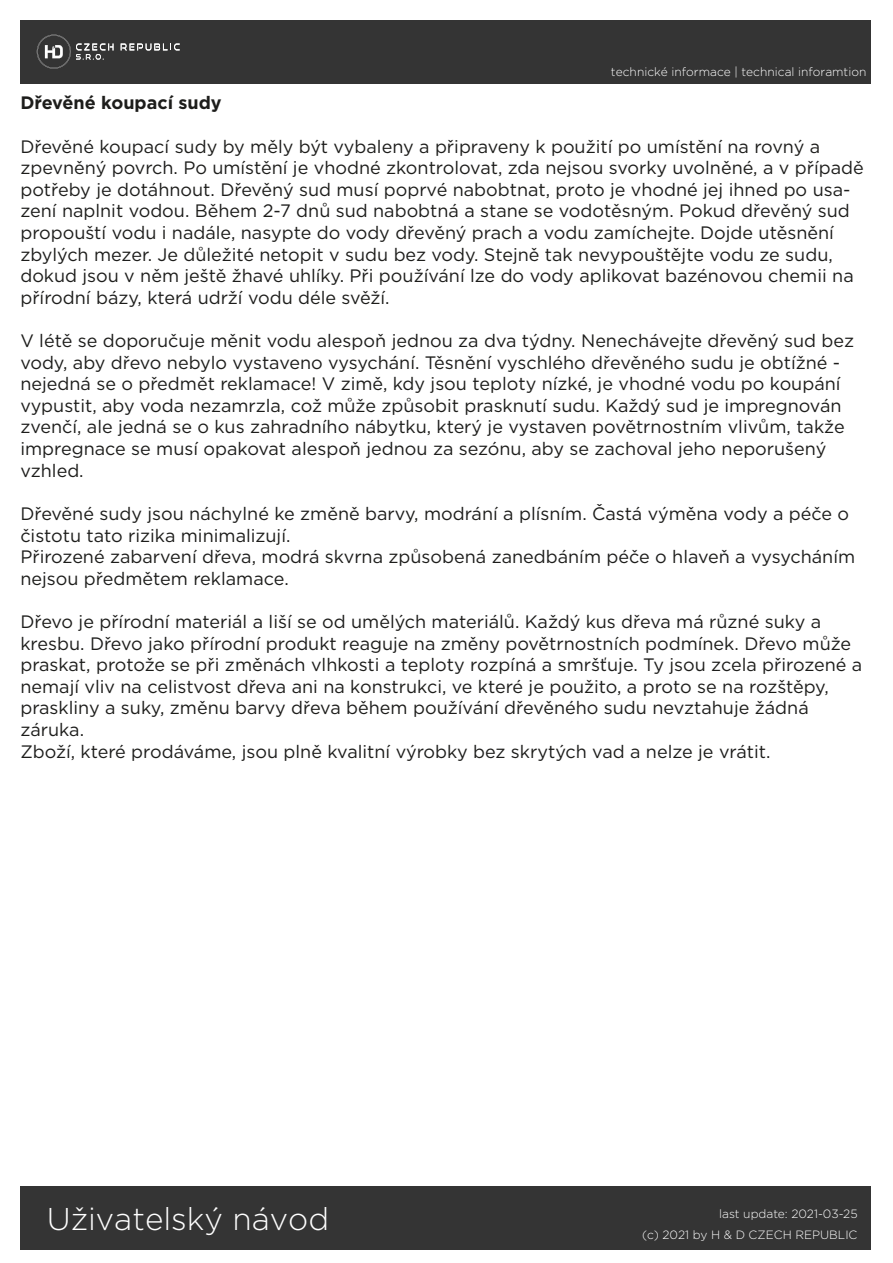
<style>
.page{position:relative;width:893px;height:1263px;background:#fff}
.page>*{position:absolute;margin:0;border:0;box-sizing:border-box;transform-origin:0 0}
.t1{font:300 31.5px "Gotham";color:#fff}
.t2{font:18px/21.6px "Gotham";color:#1d1d1b}
.t3{font:700 18px "Gotham";color:#1d1d1b}
.t4{font:300 12px/21px "Gotham";color:#fff;text-align:right}
</style>
<div class="page">
<div style="left:20px;top:1186px;width:851px;height:63px;background:#343434"></div>
<div style="left:20px;top:20px;width:851px;height:64px;background:#343434"></div>
<svg style="left:121px;top:44px;width:59px;height:7px"></svg>
<svg style="left:37px;top:35px;width:76px;height:34px"></svg>
<p class="t4" style="left:611px;top:61px;width:257px">technické informace | technical inforamtion</p>
<p class="t3" style="left:20px;top:91px;width:203px">Dřevěné koupací sudy</p>
<p class="t2" style="left:20px;top:135px;width:845px">Dřevěné koupací sudy by měly být vybaleny a připraveny k použití po umístění na rovný a zpevněný povrch. Po umístění je vhodné zkontrolovat, zda nejsou svorky uvolněné, a v případě potřeby je dotáhnout. Dřevěný sud musí poprvé nabobtnat, proto je vhodné jej ihned po usa&shy;zení naplnit vodou. Během 2-7 dnů sud nabobtná a stane se vodotěsným. Pokud dřevěný sud propouští vodu i nadále, nasypte do vody dřevěný prach a vodu zamíchejte. Dojde utěsnění zbylých mezer. Je důležité netopit v sudu bez vody. Stejně tak nevypouštějte vodu ze sudu, dokud jsou v něm ještě žhavé uhlíky. Při používání lze do vody aplikovat bazénovou chemii na přírodní bázy, která udrží vodu déle svěží.</p>
<p class="t2" style="left:20px;top:329px;width:835px">V létě se doporučuje měnit vodu alespoň jednou za dva týdny. Nenechávejte dřevěný sud bez vody, aby dřevo nebylo vystaveno vysychání. Těsnění vyschlého dřevěného sudu je obtížné - nejedná se o předmět reklamace! V zimě, kdy jsou teploty nízké, je vhodné vodu po koupání vypustit, aby voda nezamrzla, což může způsobit prasknutí sudu. Každý sud je impregnován zvenčí, ale jedná se o kus zahradního nábytku, který je vystaven povětrnostním vlivům, takže impregnace se musí opakovat alespoň jednou za sezónu, aby se zachoval jeho neporušený vzhled.</p>
<p class="t2" style="left:20px;top:502px;width:836px">Dřevěné sudy jsou náchylné ke změně barvy, modrání a plísním. Častá výměna vody a péče o čistotu tato rizika minimalizují.<br>Přirozené zabarvení dřeva, modrá skvrna způsobená zanedbáním péče o hlaveň a vysycháním nejsou předmětem reklamace.</p>
<p class="t2" style="left:20px;top:610px;width:843px">Dřevo je přírodní materiál a liší se od umělých materiálů. Každý kus dřeva má různé suky a kresbu. Dřevo jako přírodní produkt reaguje na změny povětrnostních podmínek. Dřevo může praskat, protože se při změnách vlhkosti a teploty rozpíná a smršťuje. Ty jsou zcela přirozené a nemají vliv na celistvost dřeva ani na konstrukci, ve které je použito, a proto se na rozštěpy, praskliny a suky, změnu barvy dřeva během používání dřevěného sudu nevztahuje žádná záruka.<br>Zboží, které prodáváme, jsou plně kvalitní výrobky bez skrytých vad a nelze je vrátit.</p>
<h1 class="t1" style="left:47px;top:1199px;width:284px">Uživatelský návod</h1>
<p class="t4" style="left:642px;top:1202px;width:217px">last update: 2021-03-25<br>(c) 2021 by H &amp; D CZECH REPUBLIC</p>
</div>
